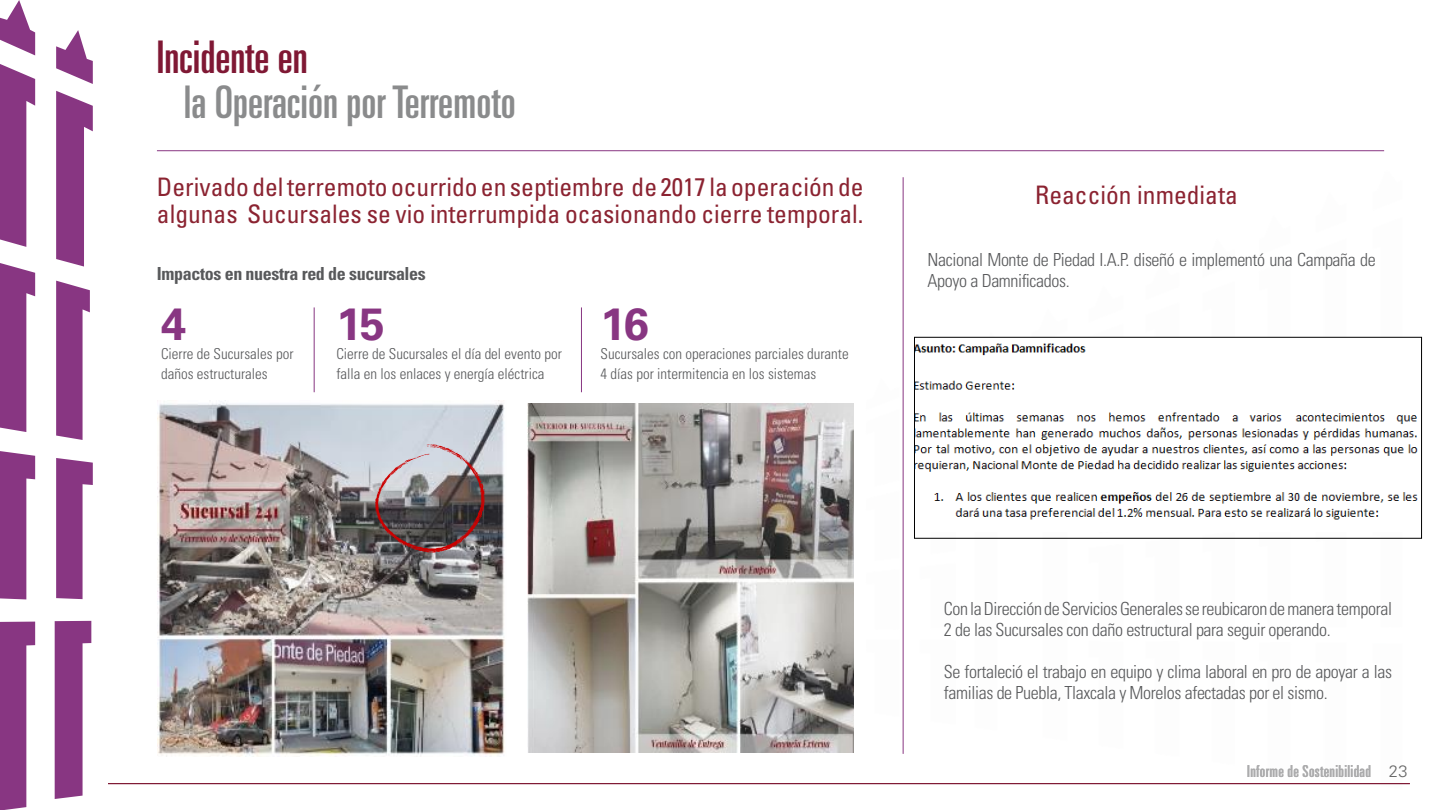
<style>
.page{position:relative;width:1440px;height:810px;background:#fff}
.page>*{position:absolute;margin:0;border:0;box-sizing:border-box;transform-origin:0 0}
.t1{font:700 45.08px "Univers LT Std";color:#883682}
.t2{font:ultra-condensed 45px "Univers LT Std";color:#8a8b8c}
.t3{font:ultra-condensed 45px "Univers LT Std";color:#7f1834}
.t4{font:condensed 25.5px/27px "Univers LT Std";color:#8b2331}
.t5{font:300 condensed 18px/21px "Univers LT Std";letter-spacing:-.02em;color:#58595b}
.t6{font:700 condensed 18px "Univers LT Std";letter-spacing:-.02em;color:#58595b}
.t7{font:ultra-condensed 16.5px "Univers LT Std";letter-spacing:.02em;color:#acacad}
.t8{font:300 condensed 15px/19.5px "Univers LT Std";color:#58595b}
.s1{font-weight:300;font-stretch:normal;color:#666}
</style>
<div class="page">
<svg style="left:0;top:0;width:35px;height:55px"></svg>
<svg style="left:56px;top:30px;width:37px;height:54px"></svg>
<svg style="left:0;top:64px;width:35px;height:183px"></svg>
<svg style="left:0;top:263px;width:35px;height:169px"></svg>
<svg style="left:0;top:451px;width:35px;height:148px"></svg>
<svg style="left:0;top:622px;width:35px;height:188px"></svg>
<svg style="left:55px;top:621px;width:36px;height:178px"></svg>
<svg style="left:56px;top:458px;width:37px;height:141px"></svg>
<svg style="left:56px;top:281px;width:34px;height:159px"></svg>
<svg style="left:56px;top:91px;width:37px;height:176px"></svg>
<hr style="left:108px;top:783px;width:1302px;height:1px;background:#7f1834">
<hr style="left:157px;top:150px;width:1227px;height:1px;background:#883682">
<img style="left:158px;top:403px;width:347px;height:354px">
<img style="left:375px;top:445px;width:109px;height:107px">
<img style="left:527px;top:403px;width:327px;height:350px">
<hr style="left:903px;top:177px;width:1px;height:577px;background:#883682">
<hr style="left:314px;top:307px;width:1px;height:85px;background:#883682">
<hr style="left:581px;top:307px;width:1px;height:85px;background:#883682">
<img style="left:916px;top:343px;width:502px;height:177px">
<div style="left:914px;top:337px;width:508px;height:202px;border:1px solid #000"></div>
<h2 class="t3" style="left:157px;top:31px;width:152px">Incidente en</h2>
<h2 class="t2" style="left:184px;top:76px;width:333px">la Operación por Terremoto</h2>
<h3 class="t4" style="left:157px;top:173px;width:708px">Derivado del terremoto ocurrido en septiembre de 2017 la operación de algunas Sucursales se vio interrumpida ocasionando cierre temporal.</h3>
<h3 class="t4" style="left:1035px;top:181px;width:204px">Reacción inmediata</h3>
<p class="t6" style="left:157px;top:262px;width:270px">Impactos en nuestra red de sucursales</p>
<h1 class="t1" style="left:161px;top:297px;width:27px">4</h1>
<p class="t8" style="left:161px;top:344px;width:134px">Cierre de Sucursales por daños estructurales</p>
<h1 class="t1" style="left:336px;top:298px;width:50px">15</h1>
<p class="t8" style="left:336px;top:344px;width:227px">Cierre de Sucursales el día del evento por falla en los enlaces y energía eléctrica</p>
<h1 class="t1" style="left:601px;top:297px;width:50px">16</h1>
<p class="t8" style="left:601px;top:344px;width:250px">Sucursales con operaciones parciales durante<br>4 días por intermitencia en los sistemas</p>
<p class="t5" style="left:928px;top:249px;width:450px">Nacional Monte de Piedad I.A.P. diseñó e implementó una Campaña de<br>Apoyo a Damnificados.</p>
<p class="t5" style="left:944px;top:598px;width:450px">Con la Dirección de Servicios Generales se reubicaron de manera temporal<br>2 de las Sucursales con daño estructural para seguir operando.</p>
<p class="t5" style="left:944px;top:661px;width:450px">Se fortaleció el trabajo en equipo y clima laboral en pro de apoyar a las familias de Puebla, Tlaxcala y Morelos afectadas por el sismo.</p>
<p class="t7" style="left:1247px;top:762px;width:162px">Informe de Sostenibilidad <span class="s1">23</span></p>
</div>
